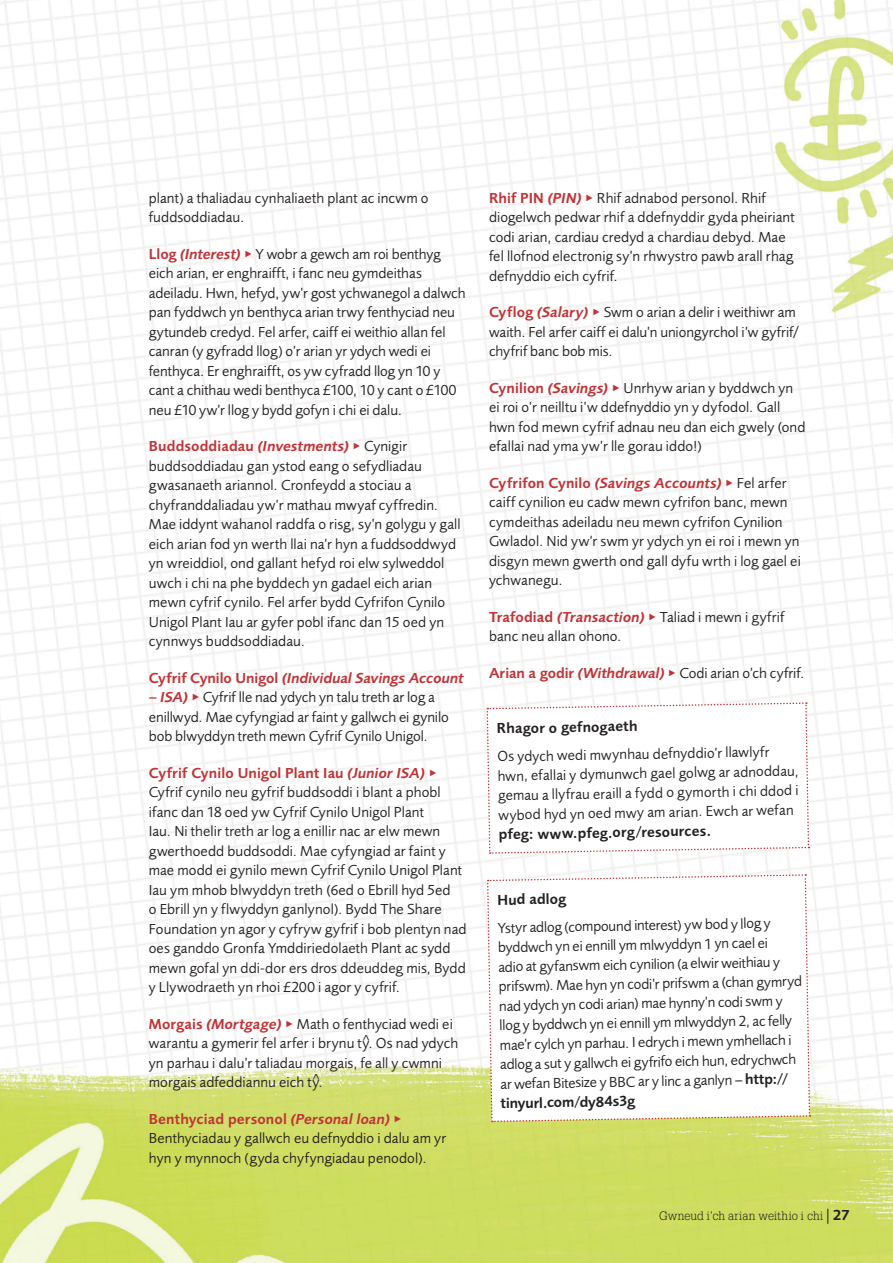
<style>
.page{position:relative;width:893px;height:1263px;background:#fff}
.page>*{position:absolute;margin:0;border:0;box-sizing:border-box;transform-origin:0 0}
.Body_text{font:15px/19.5px "Foundry Sans";letter-spacing:.005em;color:#231f20}
.Body_text-2{font:italic 600 15px "Foundry Sans";letter-spacing:-.005em;color:#c13336}
.Body_text-3{font:600 15px "Foundry Sans";color:#231f20}
.t1{font:300 12px "Glypha LT Pro";letter-spacing:.01em;color:#231f20}
.s1{font-weight:600;color:#c13336}
.s2{font-weight:600;font-style:italic;color:#c13336}
.s3{font-style:normal}
.s4{font-weight:600}
.s5{font-family:"Foundry Sans";font-weight:600;font-size:15px}
</style>
<div class="page">
<img style="left:0;top:0;width:893px;height:1263px">
<svg style="left:486px;top:702px;width:324px;height:152px"></svg>
<svg style="left:486px;top:873px;width:325px;height:250px"></svg>
<p class="Body_text" style="left:149px;top:188px;width:281px">plant) a thaliadau cynhaliaeth plant ac incwm o fuddsoddiadau.</p>
<p class="Body_text" style="left:149px;top:244px;width:318px"><span class="s1">Llog</span> <span class="s2">(Interest)</span> <span class="s1">▸</span> Y wobr a gewch am roi benthyg eich arian, er enghraifft, i fanc neu gymdeithas adeiladu. Hwn, hefyd, yw’r gost ychwanegol a dalwch pan fyddwch yn benthyca arian trwy fenthyciad neu gytundeb credyd. Fel arfer, caiff ei weithio allan fel canran (y gyfradd llog) o’r arian yr ydych wedi ei fenthyca. Er enghraifft, os yw cyfradd llog yn 10 y cant a chithau wedi benthyca £100, 10 y cant o £100 neu £10 yw’r llog y bydd gofyn i chi ei dalu.</p>
<p class="Body_text" style="left:149px;top:437px;width:313px"><span class="s1">Buddsoddiadau</span> <span class="s2">(Investments)</span> <span class="s1">▸</span> Cynigir buddsoddiadau gan ystod eang o sefydliadau gwasanaeth ariannol. Cronfeydd a stociau a chyfranddaliadau yw’r mathau mwyaf cyffredin.<br>Mae iddynt wahanol raddfa o risg, sy’n golygu y gall eich arian fod yn werth llai na’r hyn a fuddsoddwyd yn wreiddiol, ond gallant hefyd roi elw sylweddol uwch i chi na phe byddech yn gadael eich arian mewn cyfrif cynilo. Fel arfer bydd Cyfrifon Cynilo Unigol Plant Iau ar gyfer pobl ifanc dan 15 oed yn cynnwys buddsoddiadau.</p>
<p class="Body_text-2" style="left:149px;top:669px;width:317px"><span class="s3">Cyfrif Cynilo Unigol</span> (Individual Savings Account</p>
<p class="Body_text" style="left:149px;top:688px;width:301px"><span class="s2">– ISA)</span> <span class="s1">▸</span> Cyfrif lle nad ydych yn talu treth ar log a enillwyd. Mae cyfyngiad ar faint y gallwch ei gynilo bob blwyddyn treth mewn Cyfrif Cynilo Unigol.</p>
<p class="Body_text" style="left:149px;top:763px;width:319px"><span class="s1">Cyfrif Cynilo Unigol Plant Iau</span> <span class="s2">(Junior ISA)</span> <span class="s1">▸ </span>Cyfrif cynilo neu gyfrif buddsoddi i blant a phobl ifanc dan 18 oed yw Cyfrif Cynilo Unigol Plant<br>Iau. Ni thelir treth ar log a enillir nac ar elw mewn gwerthoedd buddsoddi. Mae cyfyngiad ar faint y mae modd ei gynilo mewn Cyfrif Cynilo Unigol Plant Iau ym mhob blwyddyn treth (6ed o Ebrill hyd 5ed<br>o Ebrill yn y flwyddyn ganlynol). Bydd The Share Foundation yn agor y cyfryw gyfrif i bob plentyn nad oes ganddo Gronfa Ymddiriedolaeth Plant ac sydd mewn gofal yn ddi-dor ers dros ddeuddeg mis, Bydd y Llywodraeth yn rhoi £200 i agor y cyfrif.</p>
<p class="Body_text" style="left:149px;top:1014px;width:311px"><span class="s1">Morgais</span> <span class="s2">(Mortgage)</span> <span class="s1">▸</span> Math o fenthyciad wedi ei warantu a gymerir fel arfer i brynu t<sup>^</sup>y. Os nad ydych yn parhau i dalu’r taliadau morgais, fe all y cwmni morgais adfeddiannu eich t<sup>^</sup>y.</p>
<p class="Body_text" style="left:149px;top:1109px;width:299px"><span class="s1">Benthyciad personol</span> <span class="s2">(Personal loan)</span> <span class="s1">▸<br></span>Benthyciadau y gallwch eu defnyddio i dalu am yr hyn y mynnoch (gyda chyfyngiadau penodol).</p>
<p class="Body_text" style="left:489px;top:188px;width:307px"><span class="s1">Rhif PIN</span> <span class="s2">(PIN)</span> <span class="s1">▸</span> Rhif adnabod personol. Rhif diogelwch pedwar rhif a ddefnyddir gyda pheiriant codi arian, cardiau credyd a chardiau debyd. Mae fel llofnod electronig sy’n rhwystro pawb arall rhag defnyddio eich cyfrif.</p>
<p class="Body_text" style="left:489px;top:303px;width:312px"><span class="s1">Cyflog</span> <span class="s2">(Salary)</span> <span class="s1">▸</span> Swm o arian a delir i weithiwr am waith. Fel arfer caiff ei dalu’n uniongyrchol i’w gyfrif/ chyfrif banc bob mis.</p>
<p class="Body_text" style="left:489px;top:378px;width:318px"><span class="s1">Cynilion</span> <span class="s2">(Savings)</span> <span class="s1">▸</span> Unrhyw arian y byddwch yn ei roi o’r neilltu i’w ddefnyddio yn y dyfodol. Gall hwn fod mewn cyfrif adnau neu dan eich gwely (ond efallai nad yma yw’r lle gorau iddo!)</p>
<p class="Body_text" style="left:489px;top:473px;width:313px"><span class="s1">Cyfrifon Cynilo</span> <span class="s2">(Savings Accounts)</span> <span class="s1">▸</span> Fel arfer caiff cynilion eu cadw mewn cyfrifon banc, mewn cymdeithas adeiladu neu mewn cyfrifon Cynilion Gwladol. Nid yw’r swm yr ydych yn ei roi i mewn yn disgyn mewn gwerth ond gall dyfu wrth i log gael ei ychwanegu.</p>
<p class="Body_text" style="left:489px;top:607px;width:297px"><span class="s1">Trafodiad</span> <span class="s2">(Transaction)</span> <span class="s1">▸</span> Taliad i mewn i gyfrif banc neu allan ohono.</p>
<p class="Body_text" style="left:489px;top:663px;width:317px"><span class="s1">Arian a godir</span> <span class="s2">(Withdrawal)</span> <span class="s1">▸</span> Codi arian o’ch cyfrif.</p>
<p class="Body_text-3" style="left:497px;top:720px;width:142px;rotate:-1deg">Rhagor o gefnogaeth</p>
<p class="Body_text" style="left:497px;top:747px;width:302px;rotate:-1deg">Os ydych wedi mwynhau defnyddio’r llawlyfr hwn, efallai y dymunwch gael golwg ar adnoddau, gemau a llyfrau eraill a fydd o gymorth i chi ddod i wybod hyd yn oed mwy am arian. Ewch ar wefan <span class="s4">pfeg: www.pfeg.org/resources.</span></p>
<p class="Body_text-3" style="left:497px;top:891px;width:71px;rotate:-1deg">Hud adlog</p>
<p class="Body_text" style="left:498px;top:918px;width:305px;rotate:-1deg">Ystyr adlog (compound interest) yw bod y llog y byddwch yn ei ennill ym mlwyddyn 1 yn cael ei<br>adio at gyfanswm eich cynilion (a elwir weithiau y prifswm). Mae hyn yn codi’r prifswm a (chan gymryd nad ydych yn codi arian) mae hynny’n codi swm y llog y byddwch yn ei ennill ym mlwyddyn 2, ac felly mae’r cylch yn parhau. I edrych i mewn ymhellach i adlog a sut y gallwch ei gyfrifo eich hun, edrychwch ar wefan Bitesize y BBC ar y linc a ganlyn − <span class="s4">http:// tinyurl.com/dy84s3g</span></p>
<p class="t1" style="left:659px;top:1209px;width:192px">Gwneud i’ch arian weithio i chi<span class="s5">│27</span></p>
</div>
